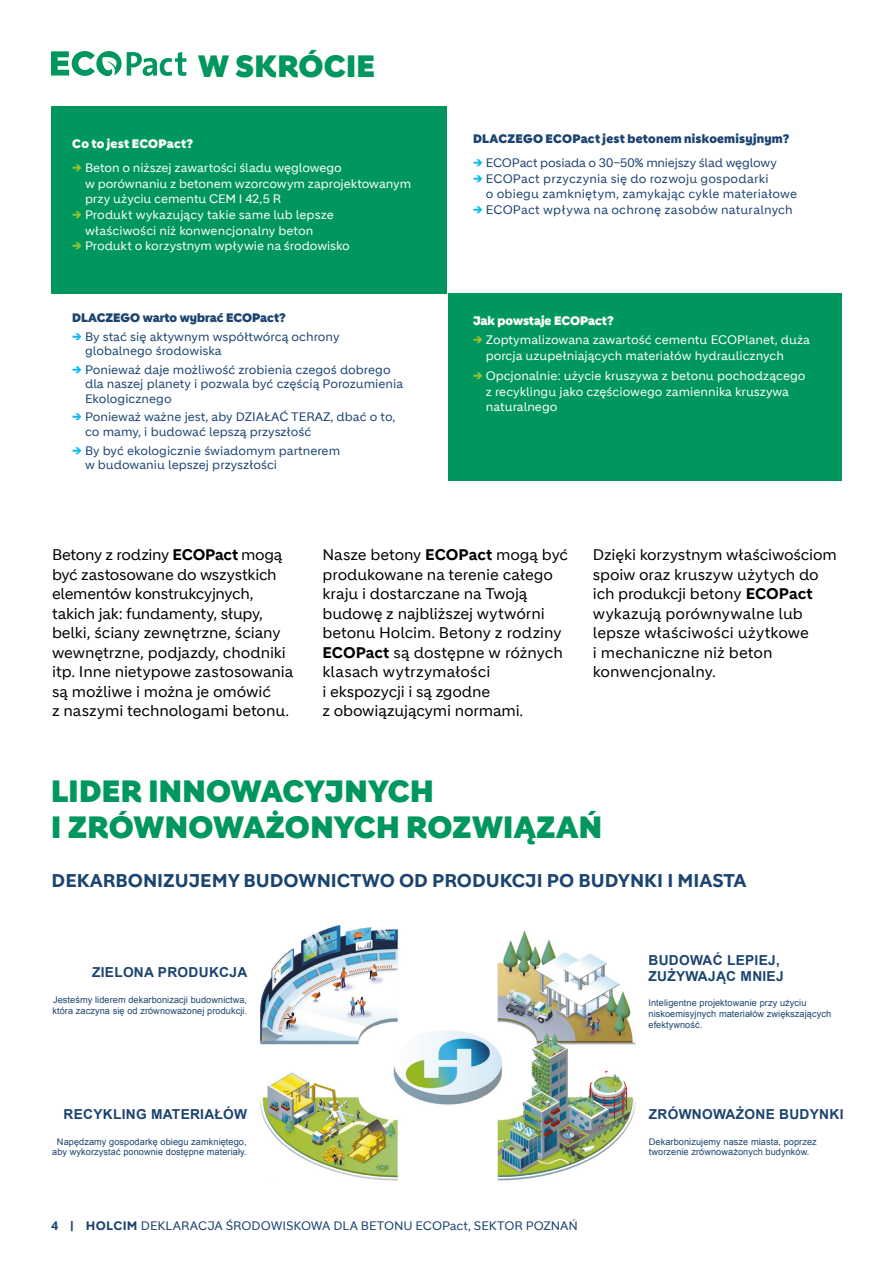
<style>
.page{position:relative;width:893px;height:1263px;background:#fff}
.page>*{position:absolute;margin:0;border:0;box-sizing:border-box;transform-origin:0 0}
.t1{font:900 30px/36px "Holcim Headline";letter-spacing:.01em;color:#00975f}
.t2{font:700 18px "Holcim";color:#1c4470}
.t3{font:15px/19.5px "Holcim";letter-spacing:-.01em;color:#000}
.t4{font:700 13.8px/15.3px "Arial";letter-spacing:.02em;color:#1c4470}
.t5{font:12px/14.4px "Holcim";color:#1c4470}
.t6{font:12px/15.6px "Holcim";color:#fff}
.t7{font:900 12px "Holcim Headline";letter-spacing:.015em;color:#1c4470}
.t8{font:12px "Holcim";letter-spacing:-.02em;color:#1c4470}
.t9{font:900 12px "Holcim Headline";color:#fff}
.t10{font:900 12px "Holcim Headline";letter-spacing:.02em;color:#fff}
.t11{font:9.15px/10.6px "Arial";letter-spacing:.01em;color:#1c4470}
.s1{font-family:"Holcim Headline";font-weight:900;color:#95c230}
.s2{font-family:"Holcim Headline";font-weight:900;color:#0bbbef}
.s3{font-weight:700}
</style>
<div class="page">
<div style="left:51px;top:106px;width:395px;height:187px;background:#00975f"></div>
<div style="left:449px;top:293px;width:393px;height:188px;background:#00975f"></div>
<svg style="left:51px;top:51px;width:135px;height:26px"></svg>
<img style="left:260px;top:924px;width:376px;height:257px">
<h1 class="t1" style="left:198px;top:48px;width:178px">W SKRÓCIE</h1>
<p class="t10" style="left:72px;top:137px;width:122px">Co to jest ECOPact?</p>
<p class="t6" style="left:85px;top:160px;width:328px;text-indent:-13px"><span class="s1">→</span> Beton o niższej zawartości śladu węglowego<br>w porównaniu z betonem wzorcowym zaprojektowanym przy użyciu cementu CEM I 42,5 R</p>
<p class="t6" style="left:85px;top:207px;width:250px;text-indent:-13px"><span class="s1">→</span> Produkt wykazujący takie same lub lepsze właściwości niż konwencjonalny beton</p>
<p class="t6" style="left:72px;top:238px;width:279px"><span class="s1">→</span> Produkt o korzystnym wpływie na środowisko</p>
<p class="t7" style="left:72px;top:311px;width:215px">DLACZEGO warto wybrać ECOPact?</p>
<p class="t5" style="left:85px;top:330px;width:256px;text-indent:-13px"><span class="s2">→</span> By stać się aktywnym współtwórcą ochrony globalnego środowiska</p>
<p class="t5" style="left:85px;top:363px;width:320px;text-indent:-13px"><span class="s2">→</span> Ponieważ daje możliwość zrobienia czegoś dobrego dla naszej planety i pozwala być częścią Porozumienia<br>Ekologicznego</p>
<p class="t5" style="left:85px;top:410px;width:312px;text-indent:-13px"><span class="s2">→</span> Ponieważ ważne jest, aby DZIAŁAĆ TERAZ, dbać o to, co mamy, i budować lepszą przyszłość</p>
<p class="t5" style="left:85px;top:443px;width:257px;text-indent:-13px"><span class="s2">→</span> By być ekologicznie świadomym partnerem w budowaniu lepszej przyszłości</p>
<p class="t7" style="left:473px;top:132px;width:318px">DLACZEGO ECOPact jest betonem niskoemisyjnym?</p>
<p class="t8" style="left:473px;top:156px;width:305px"><span class="s2">→</span> ECOPact posiada o 30–50% mniejszy ślad węglowy</p>
<p class="t5" style="left:486px;top:171px;width:313px;line-height:15.6px;text-indent:-13px"><span class="s2">→</span> ECOPact przyczynia się do rozwoju gospodarki<br>o obiegu zamkniętym, zamykając cykle materiałowe</p>
<p class="t5" style="left:473px;top:202px;width:321px"><span class="s2">→</span> ECOPact wpływa na ochronę zasobów naturalnych</p>
<p class="t9" style="left:473px;top:313px;width:142px">Jak powstaje ECOPact?</p>
<p class="t6" style="left:486px;top:332px;width:326px;text-indent:-13px"><span class="s1">→</span> Zoptymalizowana zawartość cementu ECOPlanet, duża porcja uzupełniających materiałów hydraulicznych</p>
<p class="t6" style="left:486px;top:368px;width:321px;text-indent:-13px"><span class="s1">→</span> Opcjonalnie: użycie kruszywa z betonu pochodzącego z recyklingu jako częściowego zamiennika kruszywa naturalnego</p>
<p class="t3" style="left:52px;top:545px;width:243px">Betony z rodziny <span class="s3">ECOPact</span> mogą być zastosowane do wszystkich elementów konstrukcyjnych, takich jak: fundamenty, słupy, belki, ściany zewnętrzne, ściany wewnętrzne, podjazdy, chodniki itp. Inne nietypowe zastosowania są możliwe i można je omówić<br>z naszymi technologami betonu.</p>
<p class="t3" style="left:322px;top:545px;width:247px">Nasze betony <span class="s3">ECOPact</span> mogą być produkowane na terenie całego kraju i dostarczane na Twoją budowę z najbliższej wytwórni betonu Holcim. Betony z rodziny<br><span class="s3">ECOPact</span> są dostępne w różnych klasach wytrzymałości<br>i ekspozycji i są zgodne<br>z obowiązującymi normami.</p>
<p class="t3" style="left:593px;top:545px;width:245px">Dzięki korzystnym właściwościom spoiw oraz kruszyw użytych do ich produkcji betony <span class="s3">ECOPact </span>wykazują porównywalne lub lepsze właściwości użytkowe<br>i mechaniczne niż beton konwencjonalny.</p>
<h1 class="t1" style="left:51px;top:773px;width:552px">LIDER INNOWACYJNYCH<br>I ZRÓWNOWAŻONYCH ROZWIĄZAŃ</h1>
<p class="t2" style="left:52px;top:870px;width:696px">DEKARBONIZUJEMY BUDOWNICTWO OD PRODUKCJI PO BUDYNKI I MIASTA</p>
<p class="t4" style="left:92px;top:965px;width:157px">ZIELONA PRODUKCJA</p>
<p class="t11" style="left:52px;top:995px;width:196px">Jesteśmy liderem dekarbonizacji budownictwa, która zaczyna się od zrównoważonej produkcji.</p>
<p class="t4" style="left:64px;top:1107px;width:185px">RECYKLING MATERIAŁÓW</p>
<p class="t4" style="left:648px;top:953px;width:137px">BUDOWAĆ LEPIEJ,<br>ZUŻYWAJĄC MNIEJ</p>
<p class="t11" style="left:648px;top:998px;width:184px">Inteligentne projektowanie przy użyciu niskoemisyjnych materiałów zwiększających efektywność.</p>
<p class="t4" style="left:649px;top:1107px;width:196px">ZRÓWNOWAŻONE BUDYNKI</p>
<p class="t11" style="left:52px;top:1136px;width:196px;text-align:center">Napędzamy gospodarkę obiegu zamkniętego, aby wykorzystać ponownie dostępne materiały.</p>
<p class="t11" style="left:649px;top:1136px;width:170px">Dekarbonizujemy nasze miasta, poprzez tworzenie zrównoważonych budynków.</p>
<p class="t5" style="left:51px;top:1218px;width:529px"><span class="s3">4 | HOLCIM</span> DEKLARACJA ŚRODOWISKOWA DLA BETONU ECOPact, SEKTOR POZNAŃ</p>
</div>
